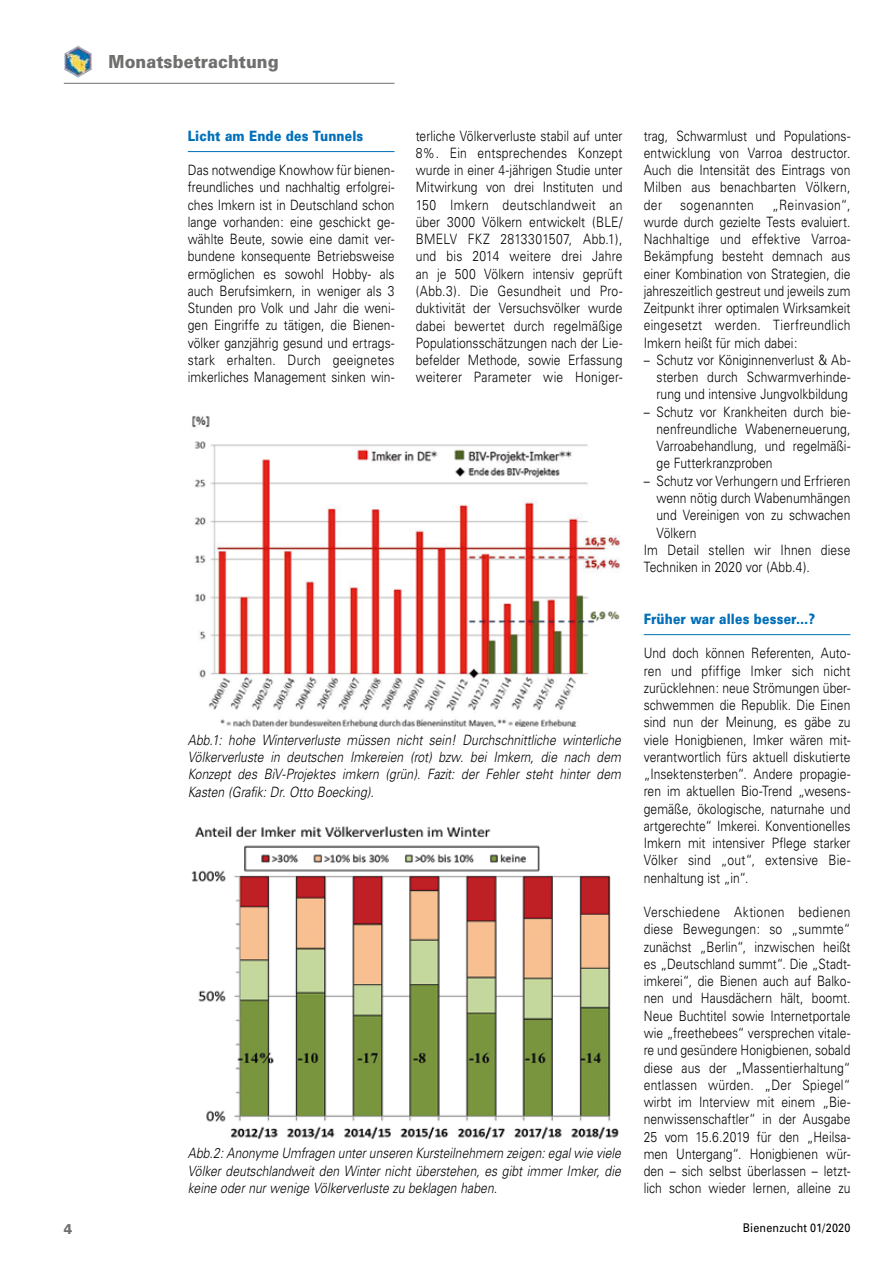
<style>
.page{position:relative;width:893px;height:1263px;background:#fff}
.page>*{position:absolute;margin:0;border:0;box-sizing:border-box;transform-origin:0 0}
.t1{font:900 18px "Univers";letter-spacing:.005em;color:#6f6f6e;scale:.9 1}
.t2{font:300 14.25px/17.2px "Univers";letter-spacing:.005em;color:#000;text-align:justify;scale:.85 1}
.t3{font:italic 300 14.25px/17.2px "Univers";letter-spacing:.005em;color:#000;text-align:justify;scale:.85 1}
.t4{font:900 14.25px "Univers";letter-spacing:.015em;color:#006fb9;scale:.85 1}
.t5{font:300 14.25px "Univers";letter-spacing:.035em;color:#000;scale:.85 1}
.t6{font:900 14.25px "Univers";color:#6f6f6e;scale:.9 1}
.t7{font:12px "Univers";letter-spacing:.015em;color:#000;scale:.9 1}
</style>
<div class="page">
<hr style="left:64px;top:83px;width:330px;height:1px;background:#6f6f6e">
<img style="left:64px;top:46px;width:28px;height:32px">
<hr style="left:188px;top:151px;width:206px;height:1px;background:#006fb9">
<hr style="left:644px;top:634px;width:206px;height:1px;background:#006fb9">
<img style="left:192px;top:416px;width:428px;height:310px">
<img style="left:191px;top:826px;width:428px;height:314px">
<p class="t1" style="left:109px;top:50px;width:190px">Monatsbetrachtung</p>
<p class="t2" style="left:416px;top:127px;width:245px">terliche Völkerverluste stabil auf unter 8%. Ein entsprechendes Konzept wurde in einer 4-jährigen Studie unter Mitwirkung von drei Instituten und 150 Imkern deutschlandweit an über 3000 Völkern entwickelt (BLE/ BMELV FKZ 2813301507, Abb.1), und bis 2014 weitere drei Jahre an je 500 Völkern intensiv geprüft (Abb.3). Die Gesundheit und Pro&shy;duktivität der Versuchsvölker wurde dabei bewertet durch regelmäßige Populationsschätzungen nach der Lie&shy;befelder Methode, sowie Erfassung weiterer Parameter wie Honiger-</p>
<p class="t2" style="left:644px;top:127px;width:245px">trag, Schwarmlust und Populations&shy;entwicklung von Varroa destructor.<br>Auch die Intensität des Eintrags von Milben aus benachbarten Völkern, der</p>
<p class="t4" style="left:188px;top:127px;width:208px">Licht am Ende des Tunnels</p>
<p class="t2" style="left:188px;top:161px;width:245px">Das notwendige Knowhow für bienen&shy;freundliches und nachhaltig erfolgrei&shy;ches Imkern ist in Deutschland schon lange vorhanden: eine geschickt ge&shy;wählte Beute, sowie eine damit ver&shy;bundene konsequente Betriebsweise ermöglichen es sowohl Hobby- als auch Berufsimkern, in weniger als 3<br>Stunden pro Volk und Jahr die weni&shy;gen Eingriffe zu tätigen, die Bienen&shy;völker ganzjährig gesund und ertrags&shy;stark erhalten. Durch geeignetes imkerliches Management sinken win-</p>
<p class="t2" style="left:644px;top:196px;width:245px;text-indent:128px">„Reinvasion“, wurde durch gezielte Tests evaluiert.<br>Nachhaltige und effektive Varroa-Bekämpfung besteht demnach aus einer Kombination von Strategien, die jahreszeitlich gestreut und jeweils zum Zeitpunkt ihrer optimalen Wirksamkeit eingesetzt werden. Tierfreundlich Imkern heißt für mich dabei:</p>
<p class="t2" style="left:656px;top:351px;width:230px;text-indent:-13px">– Schutz vor Königinnenverlust &amp; Ab&shy;sterben durch Schwarmverhinde&shy;rung und intensive Jungvolkbildung</p>
<p class="t2" style="left:656px;top:403px;width:230px;text-indent:-13px">– Schutz vor Krankheiten durch bie&shy;nenfreundliche Wabenerneuerung, Varroabehandlung, und regelmäßi&shy;ge Futterkranzproben</p>
<p class="t2" style="left:644px;top:472px;width:245px">– Schutz vor Verhungern und Erfrieren</p>
<p class="t2" style="left:656px;top:489px;width:230px">wenn nötig durch Wabenumhängen</p>
<p class="t2" style="left:656px;top:507px;width:230px">und Vereinigen von zu schwachen</p>
<p class="t2" style="left:656px;top:524px;width:49px">Völkern</p>
<p class="t2" style="left:644px;top:541px;width:245px">Im Detail stellen wir Ihnen diese</p>
<p class="t2" style="left:644px;top:558px;width:197px">Techniken in 2020 vor (Abb.4).</p>
<p class="t4" style="left:644px;top:610px;width:203px">Früher war alles besser…?</p>
<p class="t2" style="left:644px;top:645px;width:245px">Und doch können Referenten, Auto&shy;ren und pfiffige Imker sich nicht zurücklehnen: neue Strömungen über&shy;schwemmen die Republik. Die Einen sind nun der Meinung, es gäbe zu viele Honigbienen, Imker wären mit&shy;verantwortlich fürs aktuell diskutierte „Insektensterben“. Andere propagie&shy;ren im aktuellen Bio-Trend „wesens&shy;gemäße, ökologische, naturnahe und artgerechte“ Imkerei. Konventionelles Imkern mit intensiver Pflege starker Völker sind „out“, extensive Bie&shy;nenhaltung ist „in“.</p>
<p class="t2" style="left:644px;top:903px;width:245px">Verschiedene Aktionen bedienen diese Bewegungen: so „summte“ zunächst „Berlin“, inzwischen heißt es „Deutschland summt“. Die „Stadt&shy;imkerei“, die Bienen auch auf Balko&shy;nen und Hausdächern hält, boomt.<br>Neue Buchtitel sowie Internetportale wie „freethebees“ versprechen vitale&shy;re und gesündere Honigbienen, sobald diese aus der „Massentierhaltung“ entlassen würden. „Der Spiegel“ wirbt im Interview mit einem „Bie&shy;nenwissenschaftler“ in der Ausgabe 25 vom 15.6.2019 für den „Heilsa&shy;men Untergang“. Honigbienen wür&shy;den – sich selbst überlassen – letzt&shy;lich schon wieder lernen, alleine zu</p>
<p class="t5" style="left:680px;top:196px;width:88px">sogenannten</p>
<p class="t3" style="left:188px;top:731px;width:511px">Abb.1: hohe Winterverluste müssen nicht sein! Durchschnittliche winterliche Völkerverluste in deutschen Imkereien (rot) bzw. bei Imkern, die nach dem Konzept des BiV-Projektes imkern (grün). Fazit: der Fehler steht hinter dem Kasten (Grafik: Dr. Otto Boecking).</p>
<p class="t3" style="left:188px;top:1145px;width:511px">Abb.2: Anonyme Umfragen unter unseren Kursteilnehmern zeigen: egal wie viele Völker deutschlandweit den Winter nicht überstehen, es gibt immer Imker, die keine oder nur wenige Völkerverluste zu beklagen haben.</p>
<p class="t6" style="left:64px;top:1220px;width:11px">4</p>
<p class="t7" style="left:743px;top:1221px;width:121px">Bienenzucht 01/2020</p>
</div>
